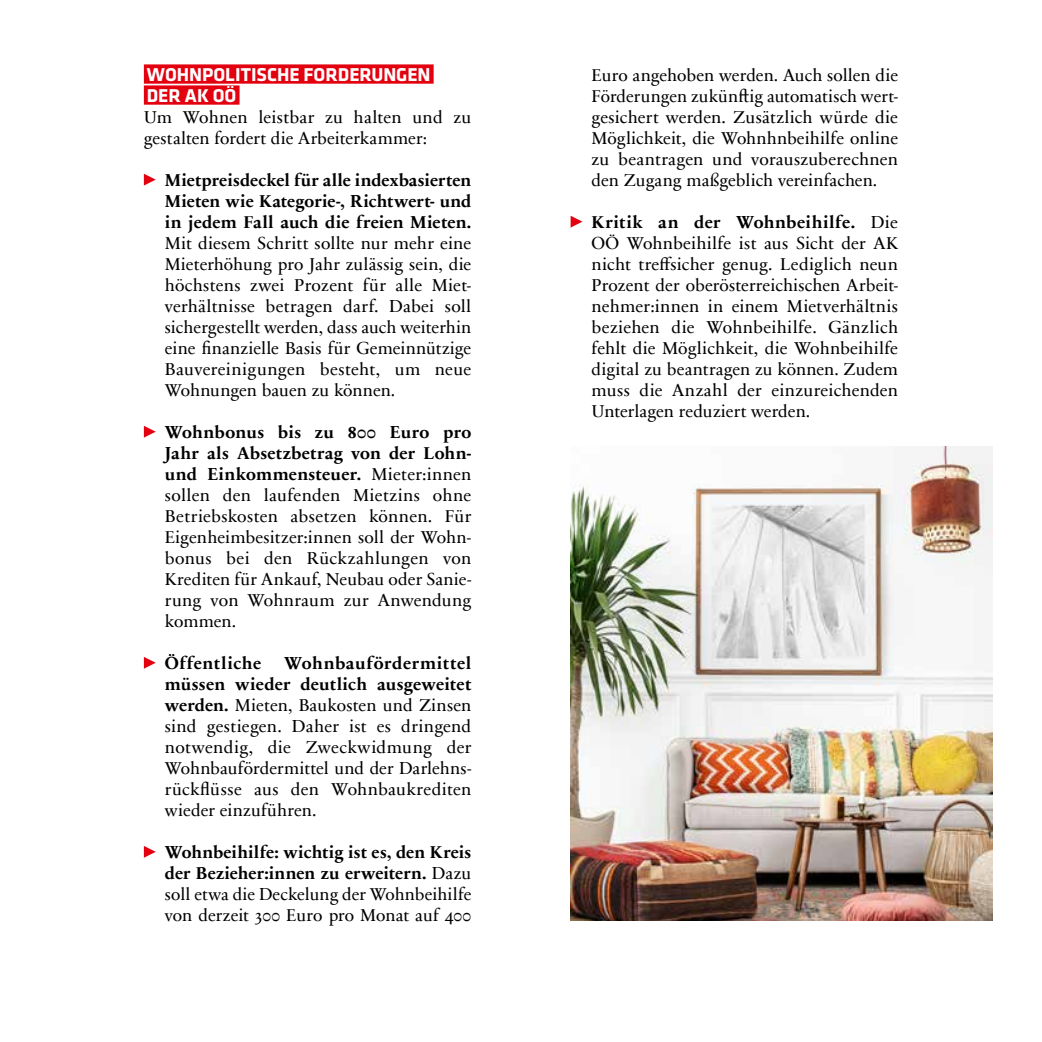
<style>
.page{position:relative;width:1042px;height:1042px;background:#fff}
.page>*{position:absolute;margin:0;border:0;box-sizing:border-box;transform-origin:0 0}
.t1{font:700 19.25px/21px "Klavika Basic";letter-spacing:-.005em;color:#fff}
.t2{font:17.5px/21px "Sabon Next Com";letter-spacing:.01em;color:#000;text-align:justify}
.t3{font:700 17.5px/21px "Sabon Next Com";letter-spacing:.01em;color:#000;text-align:justify}
.t4{font:700 17.5px "Sabon Next Com";letter-spacing:.035em;color:#000}
.s1{font-weight:700}
</style>
<div class="page">
<svg style="left:570px;top:216px;width:12px;height:12px"></svg>
<div style="left:144px;top:64px;width:290px;height:20px;background:#e3000f"></div>
<div style="left:144px;top:85px;width:95px;height:20px;background:#e3000f"></div>
<svg style="left:144px;top:174px;width:12px;height:12px"></svg>
<svg style="left:144px;top:426px;width:12px;height:12px"></svg>
<svg style="left:144px;top:657px;width:12px;height:12px"></svg>
<svg style="left:144px;top:846px;width:12px;height:12px"></svg>
<img style="left:570px;top:446px;width:422px;height:475px">
<p class="t1" style="left:147px;top:63px;width:285px">WOHNPOLITISCHE FORDERUNGEN<br>DER AK OÖ</p>
<p class="t2" style="left:144px;top:105px;width:329px">Um Wohnen leistbar zu halten und zu gestalten fordert die Arbeiterkammer:</p>
<p class="t3" style="left:165px;top:168px;width:308px">Mietpreisdeckel für alle indexbasierten Mieten wie Kategorie-, Richtwert- und in jedem Fall auch die freien Mieten.</p>
<p class="t2" style="left:165px;top:231px;width:308px">Mit diesem Schritt sollte nur mehr eine Mieterhöhung pro Jahr zulässig sein, die höchstens zwei Prozent für alle Miet&shy;verhältnisse betragen darf. Dabei soll sichergestellt werden, dass auch weiterhin eine finanzielle Basis für Gemeinnützige Bauvereinigungen besteht, um neue Wohnungen bauen zu können.</p>
<p class="t2" style="left:165px;top:420px;width:308px"><span class="s1">Wohnbonus bis zu 800 Euro pro Jahr als Absetzbetrag von der Lohn&shy;und Einkommensteuer.</span> Mieter:innen sollen den laufenden Mietzins ohne Betriebskosten absetzen können. Für Eigenheimbesitzer:innen soll der Wohn&shy;bonus bei den Rückzahlungen von Krediten für Ankauf, Neubau oder Sanie&shy;rung von Wohnraum zur Anwendung kommen.</p>
<p class="t4" style="left:165px;top:649px;width:98px">Öffentliche</p>
<p class="t2" style="left:165px;top:651px;width:308px;text-indent:119px"><span class="s1">Wohnbaufördermittel müssen wieder deutlich ausgeweitet werden.</span> Mieten, Baukosten und Zinsen sind gestiegen. Daher ist es dringend notwendig, die Zweckwidmung der Wohnbaufördermittel und der Darlehns&shy;rückflüsse aus den Wohnbaukrediten wieder einzuführen.</p>
<p class="t2" style="left:165px;top:840px;width:308px"><span class="s1">Wohnbeihilfe: wichtig ist es, den Kreis der Bezieher:innen zu erweitern.</span> Dazu soll etwa die Deckelung der Wohnbeihilfe von derzeit 300 Euro pro Monat auf 400</p>
<p class="t2" style="left:591px;top:63px;width:308px">Euro angehoben werden. Auch sollen die Förderungen zukünftig automatisch wert&shy;gesichert werden. Zusätzlich würde die Möglichkeit, die Wohnhnbeihilfe online zu beantragen und vorauszuberechnen den Zugang maßgeblich vereinfachen.</p>
<p class="t2" style="left:591px;top:210px;width:308px"><span class="s1">Kritik an der Wohnbeihilfe.</span> Die OÖ Wohnbeihilfe ist aus Sicht der AK nicht treffsicher genug. Lediglich neun Prozent der oberösterreichischen Arbeit&shy;nehmer:innen in einem Mietverhältnis beziehen die Wohnbeihilfe. Gänzlich fehlt die Möglichkeit, die Wohnbeihilfe digital zu beantragen zu können. Zudem muss die Anzahl der einzureichenden Unterlagen reduziert werden.</p>
</div>
